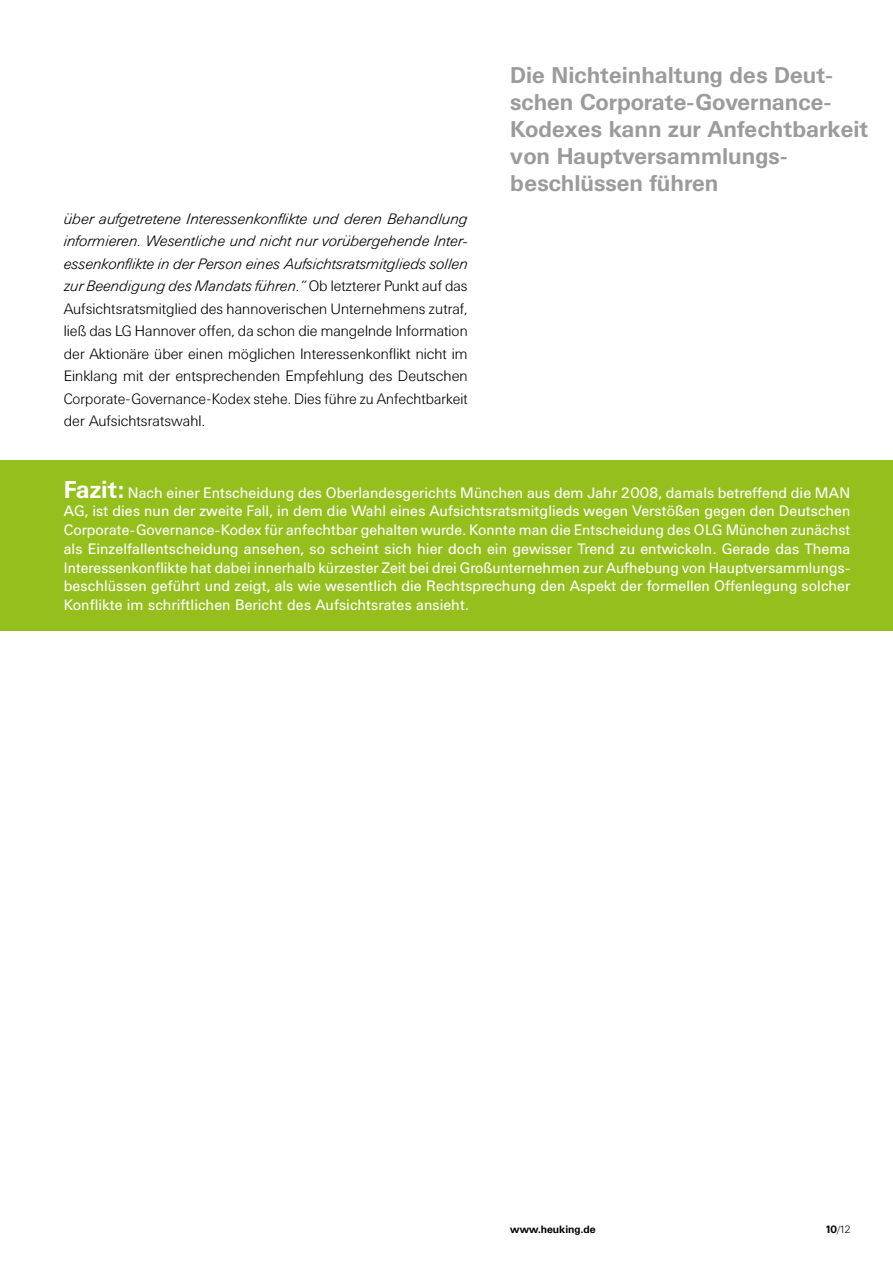
<style>
.page{position:relative;width:893px;height:1263px;background:#fff}
.page>*{position:absolute;margin:0;border:0;box-sizing:border-box;transform-origin:0 0}
.t1{font:700 22.5px/27px "Univers BQ";color:#9b9b9b}
.t2{font:15px/18.8px "Univers BQ";color:#fff;text-align:justify}
.t3{font:300 15px/22.5px "Univers BQ";color:#000;text-align:justify}
.t4{font:700 10.5px "Univers BQ";color:#000}
.t5{font:300 10.5px "Univers BQ";color:#000}
.s1{font-style:italic}
.s2{font-weight:700;font-size:24px}
.s3{font-weight:700}
</style>
<div class="page">
<div style="left:0;top:461px;width:893px;height:170px;background:#94bf1c"></div>
<p class="t3" style="left:64px;top:208px;width:405px"><span class="s1">über aufgetretene Interessenkonflikte und deren Behandlung informieren. Wesentliche und nicht nur vorübergehende Inter&shy;essenkonflikte in der Person eines Aufsichtsratsmitglieds sollen zur Beendigung des Mandats führen.“</span> Ob letzterer Punkt auf das Aufsichtsratsmitglied des hannoverischen Unternehmens zutraf, ließ das LG Hannover offen, da schon die mangelnde Information der Aktionäre über einen möglichen Interessenkonflikt nicht im Einklang mit der entsprechenden Empfehlung des Deutschen Corporate-Governance-Kodex stehe. Dies führe zu Anfechtbarkeit der Aufsichtsratswahl.</p>
<h1 class="t1" style="left:510px;top:62px;width:360px">Die Nichteinhaltung des Deut&shy;schen Corporate-Governance-<br>Kodexes kann zur Anfechtbarkeit von Hauptversammlungs&shy;beschlüssen führen</h1>
<p class="t2" style="left:64px;top:483px;width:788px"><span class="s2">Fazit:</span> Nach einer Entscheidung des Oberlandesgerichts München aus dem Jahr 2008, damals betreffend die MAN AG, ist dies nun der zweite Fall, in dem die Wahl eines Aufsichtsratsmitglieds wegen Verstößen gegen den Deutschen Corporate-Governance-Kodex für anfechtbar gehalten wurde. Konnte man die Entscheidung des OLG München zunächst als Einzelfallentscheidung ansehen, so scheint sich hier doch ein gewisser Trend zu entwickeln. Gerade das Thema Interessenkonflikte hat dabei innerhalb kürzester Zeit bei drei Großunternehmen zur Aufhebung von Hauptversammlungs&shy;beschlüssen geführt und zeigt, als wie wesentlich die Rechtsprechung den Aspekt der formellen Offenlegung solcher Konflikte im schriftlichen Bericht des Aufsichtsrates ansieht.</p>
<p class="t4" style="left:510px;top:1223px;width:87px">www.heuking.de</p>
<p class="t5" style="left:825px;top:1224px;width:27px"><span class="s3">10</span>/12</p>
</div>
